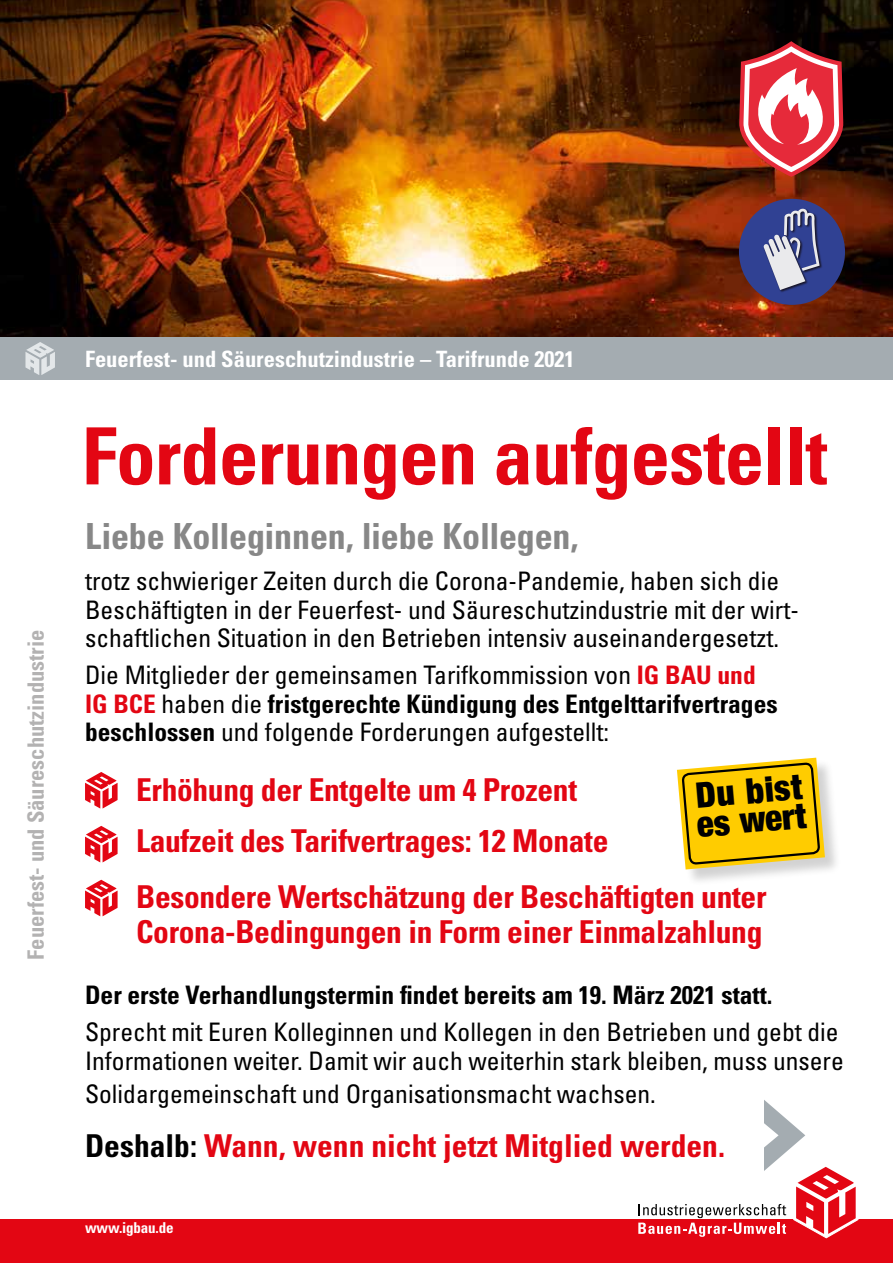
<style>
.page{position:relative;width:893px;height:1263px;background:#fff}
.page>*{position:absolute;margin:0;border:0;box-sizing:border-box;transform-origin:0 0}
.t1{font:700 condensed 78.9px "Univers";letter-spacing:-.01em;color:#e30613}
.t2{font:700 condensed 36px "Univers";letter-spacing:-.005em;color:#878787}
.t3{font:900 condensed 35.25px/29.1px "Helvetica Neue";color:#000}
.t4{font:700 condensed 31.5px/51.3px "Univers";letter-spacing:-.01em;color:#e30613}
.t5{font:condensed 25.5px/28.5px "Univers";color:#000}
.t6{font:700 condensed 25.5px "Univers";color:#000}
.t7{font:700 condensed 22.5px "Univers";color:#fff}
.t8{font:700 condensed 22.5px "Univers";color:#b3b2b2}
.t9{font:700 condensed 15px "Univers";letter-spacing:-.01em;color:#fff}
.s1{font-weight:700;color:#e30613}
.s2{font-weight:700}
.s3{color:#000}
</style>
<div class="page">
<img style="left:0;top:0;width:893px;height:337px">
<div style="left:0;top:1219px;width:893px;height:44px;background:#e30613"></div>
<svg style="left:85px;top:772px;width:33px;height:36px"></svg>
<svg style="left:85px;top:826px;width:33px;height:36px"></svg>
<svg style="left:85px;top:880px;width:33px;height:36px"></svg>
<div style="left:678px;top:759px;width:164px;height:127px;background:#000;opacity:.18"></div>
<svg style="left:677px;top:758px;width:148px;height:111px;background:#edc423"></svg>
<svg style="left:638px;top:1100px;width:220px;height:138px"></svg>
<div style="left:0;top:337px;width:893px;height:42px;background:#a4acb1"></div>
<svg style="left:25px;top:342px;width:30px;height:33px"></svg>
<svg style="left:738px;top:41px;width:106px;height:136px"></svg>
<div style="left:739px;top:199px;width:106px;height:106px;background:#304193;border-radius:50%"></div>
<img style="left:762px;top:207px;width:61px;height:85px">
<svg style="left:763px;top:209px;width:57px;height:81px"></svg>
<p class="t8" style="left:22px;top:959px;width:331px;rotate:-90deg">Feuerfest- und Säureschutzindustrie</p>
<p class="t7" style="left:85px;top:345px;width:491px">Feuerfest- und Säureschutzindustrie – Tarifrunde 2021</p>
<h1 class="t1" style="left:82px;top:408px;width:747px">Forderungen aufgestellt</h1>
<h2 class="t2" style="left:85px;top:514px;width:495px">Liebe Kolleginnen, liebe Kollegen,</h2>
<p class="t5" style="left:85px;top:566px;width:715px">trotz schwieriger Zeiten durch die Corona-Pandemie, haben sich die<br>Beschäftigten in der Feuerfest- und Säureschutzindustrie mit der wirt&shy;schaftlichen Situation in den Betrieben intensiv auseinandergesetzt.</p>
<p class="t5" style="left:85px;top:660px;width:694px">Die Mitglieder der gemeinsamen Tarifkommission von <span class="s1">IG BAU und<br>IG BCE</span> haben die <span class="s2">fristgerechte Kündigung des Entgelttarifvertrages beschlossen</span> und folgende Forderungen aufgestellt:</p>
<p class="t4" style="left:136px;top:764px;width:474px">Erhöhung der Entgelte um 4 Prozent<br>Laufzeit des Tarifvertrages: 12 Monate</p>
<p class="t4" style="left:136px;top:879px;width:632px;line-height:34.5px">Besondere Wertschätzung der Beschäftigten unter<br>Corona-Bedingungen in Form einer Einmalzahlung</p>
<p class="t6" style="left:85px;top:979px;width:689px">Der erste Verhandlungstermin findet bereits am 19. März 2021 statt.</p>
<p class="t5" style="left:85px;top:1017px;width:760px">Sprecht mit Euren Kolleginnen und Kollegen in den Betrieben und gebt die<br>Informationen weiter. Damit wir auch weiterhin stark bleiben, muss unsere</p>
<p class="t5" style="left:85px;top:1079px;width:572px">Solidargemeinschaft und Organisationsmacht wachsen.</p>
<p class="t4" style="left:85px;top:1119px;width:641px"><span class="s3">Deshalb:</span> Wann, wenn nicht jetzt Mitglied werden.</p>
<h3 class="t3" style="left:693px;top:779px;width:111px;rotate:-5deg">Du bist es wert</h3>
<p class="t9" style="left:85px;top:1219px;width:90px">www.igbau.de</p>
</div>
